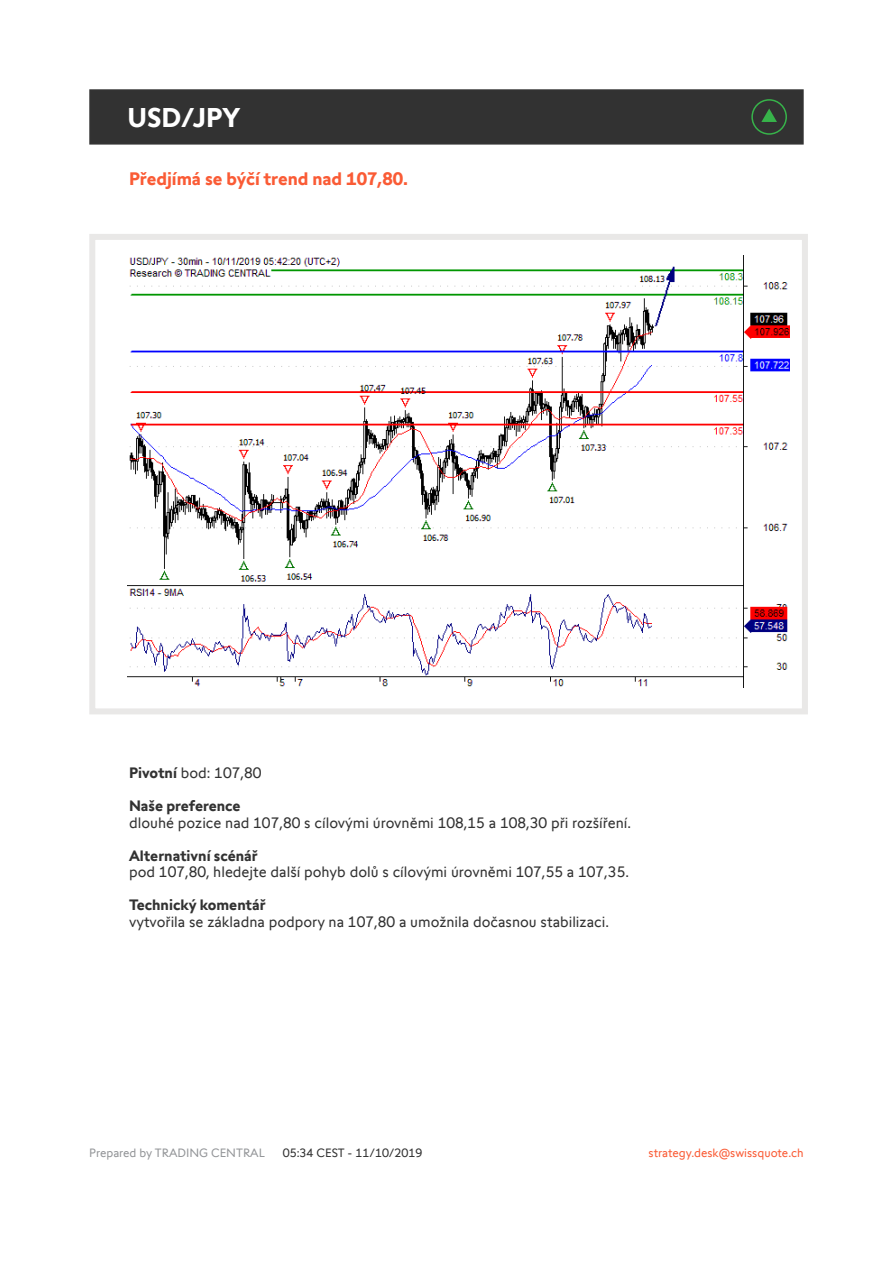
<style>
.page{position:relative;width:893px;height:1263px;background:#fff}
.page>*{position:absolute;margin:0;border:0;box-sizing:border-box;transform-origin:0 0}
.t1{font:700 27px "Swissquote CT";color:#fff}
.t2{font:700 18px "Swissquote CT";color:#fa5b35}
.t3{font:15px "Swissquote CT";color:#323232}
.t4{font:700 15px "Swissquote CT";color:#323232}
.t5{font:12px "Swissquote CT";color:#fa5b35}
.t6{font:12px "Swissquote CT";color:#939598}
.t7{font:12px "Swissquote CT";color:#323232}
.s1{font-weight:700}
</style>
<div class="page">
<div style="left:89px;top:234px;width:719px;height:480px;border:6px solid #e9e8e7"></div>
<div style="left:89px;top:89px;width:715px;height:56px;background:#323232;border:2px solid #323232"></div>
<img style="left:128px;top:255px;width:661px;height:432px">
<svg style="left:751px;top:99px;width:36px;height:36px"></svg>
<h1 class="t1" style="left:128px;top:101px;width:114px">USD/JPY</h1>
<p class="t2" style="left:129px;top:168px;width:281px">Předjímá se býčí trend nad 107,80.</p>
<p class="t3" style="left:129px;top:764px;width:134px"><span class="s1">Pivotní</span> bod: 107,80</p>
<p class="t4" style="left:129px;top:797px;width:113px">Naše preference</p>
<p class="t3" style="left:129px;top:814px;width:503px">dlouhé pozice nad 107,80 s cílovými úrovněmi 108,15 a 108,30 při rozšíření.</p>
<p class="t4" style="left:129px;top:846px;width:130px">Alternativní scénář</p>
<p class="t3" style="left:129px;top:863px;width:501px">pod 107,80, hledejte další pohyb dolů s cílovými úrovněmi 107,55 a 107,35.</p>
<p class="t4" style="left:129px;top:896px;width:138px">Technický komentář</p>
<p class="t3" style="left:129px;top:913px;width:481px">vytvořila se základna podpory na 107,80 a umožnila dočasnou stabilizaci.</p>
<p class="t6" style="left:89px;top:1145px;width:177px">Prepared by TRADING CENTRAL</p>
<p class="t7" style="left:283px;top:1145px;width:141px">05:34 CEST - 11/10/2019</p>
<p class="t5" style="left:649px;top:1145px;width:157px">strategy.desk@swissquote.ch</p>
</div>
